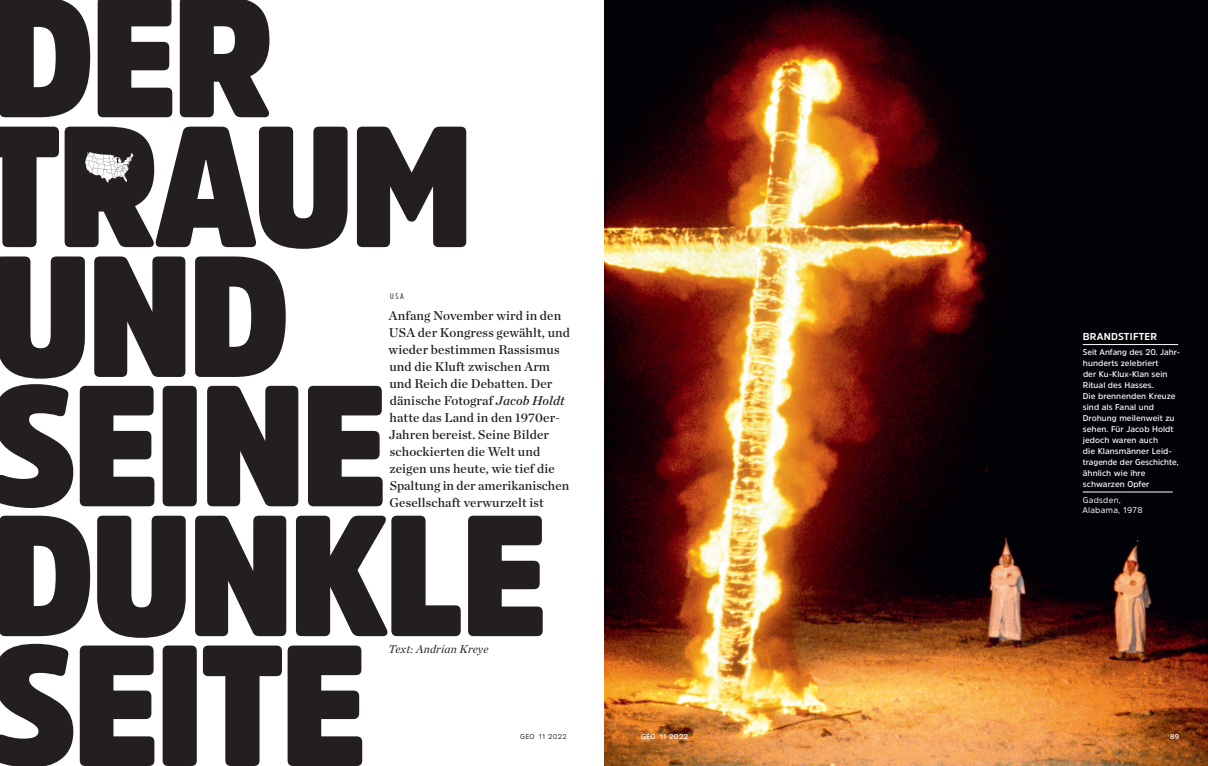
<style>
.page{position:relative;width:1208px;height:766px;background:#fff}
.page>*{position:absolute;margin:0;border:0;box-sizing:border-box;transform-origin:0 0}
.t1{font:900 170px/129.6px "Amsi Pro Narw";letter-spacing:-.03em;color:#231f20}
.t2{font:13px/17px "Chronicle Deck Semi";letter-spacing:.01em;color:#231f20}
.t3{font:italic 11.5px "Chronicle Deck";letter-spacing:.02em;color:#231f20}
.t4{font:700 10px "Amsi Pro";letter-spacing:.02em;color:#fff}
.t5{font:600 8.3px/11px "Amsi Pro";letter-spacing:.005em;color:#fff}
.t6{font:8.3px/10px "Amsi Pro";letter-spacing:.03em;color:#fff}
.t7{font:8px "Amsi Pro Cond";color:#231f20}
.t8{font:600 7px "Amsi Pro";letter-spacing:.045em;color:#fff}
.t9{font:7px "Amsi Pro";letter-spacing:.045em;color:#231f20}
.s1{font-style:italic}
</style>
<div class="page">
<div style="left:91px;top:150px;width:38px;height:45px;background:#231f20;border-radius:50%"></div>
<div style="left:98px;top:158px;width:31px;height:30px;background:#231f20"></div>
<img style="left:90px;top:151px;width:40px;height:35px">
<img style="left:604px;top:0;width:604px;height:765px">
<hr style="left:1082px;top:344px;width:96px;height:1px;background:#fff">
<hr style="left:1082px;top:491px;width:90px;height:1px;background:#fff">
<h1 class="t1" style="left:-23px;top:-11px;width:572px">DER<br>TRAUM<br>UND<br>SEINE<br>DUNKLE<br>SEITE</h1>
<p class="t7" style="left:390px;top:290px;width:15px">USA</p>
<p class="t2" style="left:388px;top:306px;width:183px">Anfang November wird in den<br>USA der Kongress gewählt, und wieder bestimmen Rassismus und die Kluft zwischen Arm und Reich die Debatten. Der dänische Fotograf <span class="s1">Jacob Holdt </span>hatte das Land in den 1970er-<br>Jahren bereist. Seine Bilder schockierten die Welt und zeigen uns heute, wie tief die<br>Spaltung in der amerikanischen<br>Gesellschaft verwurzelt ist</p>
<p class="t3" style="left:388px;top:640px;width:101px">Text: Andrian Kreye</p>
<p class="t9" style="left:520px;top:731px;width:48px">GEO 11 2022</p>
<p class="t4" style="left:1082px;top:330px;width:76px">BRANDSTIFTER</p>
<p class="t5" style="left:1082px;top:346px;width:99px">Seit Anfang des 20. Jahr&shy;hunderts zelebriert<br>der Ku-Klux-Klan sein<br>Ritual des Hasses.<br>Die brennenden Kreuze sind als Fanal und<br>Drohung meilenweit zu sehen. Für Jacob Holdt jedoch waren auch<br>die Klansmänner Leid&shy;tragende der Geschichte, ähnlich wie ihre schwarzen Opfer</p>
<p class="t6" style="left:1082px;top:495px;width:62px">Gadsden,<br>Alabama, 1978</p>
<p class="t8" style="left:641px;top:731px;width:49px">GEO 11 2022</p>
<p class="t8" style="left:1170px;top:731px;width:11px">89</p>
</div>
